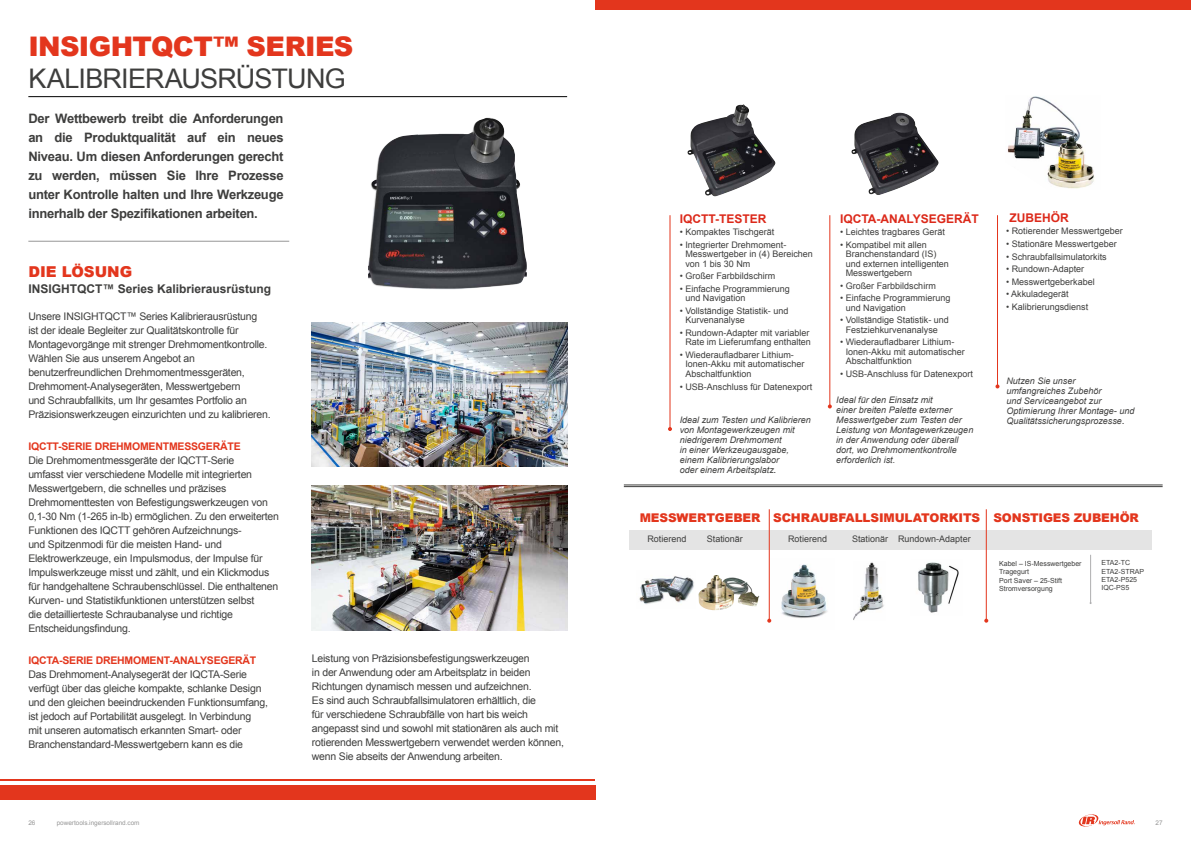
<style>
.page{position:relative;width:1191px;height:842px;background:#fff}
.page>*{position:absolute;margin:0;border:0;box-sizing:border-box;transform-origin:0 0}
.t1{font:27px "Arial";letter-spacing:-.03em;color:#3e3e3d}
.t2{font:900 27px "Arial";letter-spacing:-.025em;color:#e3361d}
.t3{font:900 15px "Arial";color:#e3361d}
.t4{font:700 13px/19px "Arial";letter-spacing:-.02em;color:#3e3e3d;text-align:justify}
.t5{font:900 12px "Arial";letter-spacing:-.01em;color:#e3361d}
.t6{font:700 12px "Arial";color:#dc291a}
.t7{font:700 12px "Arial";color:#3e3e3d}
.t8{font:10.5px/14px "Arial";letter-spacing:-.02em;color:#3e3e3d}
.t9{font:700 10.5px "Arial";letter-spacing:-.02em;color:#e3361d}
.t10{font:9px/9.5px "Arial";color:#3e3e3d}
.t11{font:italic 9px/10px "Arial";color:#3e3e3d}
.t12{font:7px/8.4px "Arial";color:#3e3e3d}
.t13{font:6.4px "Arial";color:#969696}
.s1{color:#000}
</style>
<div class="page">
<svg style="left:1078px;top:814px;width:57px;height:13px"></svg>
<div style="left:595px;top:0;width:596px;height:9px;background:#e3361d"></div>
<div style="left:0;top:785px;width:595px;height:14px;background:#e3361d"></div>
<hr style="left:0;top:778px;width:595px;height:2px;background:#e3361d">
<div style="left:629px;top:530px;width:522px;height:19px;background:#e4e4e4"></div>
<img style="left:368px;top:118px;width:159px;height:172px">
<hr style="left:28px;top:96px;width:539px;height:1px;background:#000">
<img style="left:851px;top:113px;width:87px;height:82px">
<img style="left:1007px;top:96px;width:87px;height:93px">
<img style="left:687px;top:104px;width:88px;height:93px">
<img style="left:698px;top:575px;width:61px;height:35px">
<img style="left:771px;top:564px;width:57px;height:58px">
<img style="left:853px;top:562px;width:31px;height:58px">
<img style="left:918px;top:562px;width:41px;height:51px">
<img style="left:639px;top:576px;width:55px;height:29px">
<img style="left:312px;top:322px;width:255px;height:144px">
<hr style="left:28px;top:241px;width:261px;height:1px;background:#969696">
<hr style="left:997px;top:215px;width:1px;height:171px;background:#e3361d">
<svg style="left:995px;top:384px;width:4px;height:4px"></svg>
<hr style="left:829px;top:215px;width:1px;height:191px;background:#e3361d">
<svg style="left:828px;top:404px;width:4px;height:4px"></svg>
<hr style="left:669px;top:215px;width:1px;height:214px;background:#e3361d">
<svg style="left:668px;top:427px;width:4px;height:4px"></svg>
<hr style="left:624px;top:485px;width:538px;height:1px;background:#3e3e3d">
<hr style="left:624px;top:486px;width:538px;height:1px;background:#3e3e3d">
<hr style="left:985px;top:509px;width:1px;height:112px;background:#e3361d">
<svg style="left:984px;top:619px;width:4px;height:4px"></svg>
<hr style="left:768px;top:509px;width:1px;height:112px;background:#e3361d">
<svg style="left:767px;top:619px;width:4px;height:4px"></svg>
<hr style="left:1090px;top:555px;width:1px;height:48px;background:#afafb0">
<img style="left:312px;top:486px;width:255px;height:144px">
<h1 class="t2" style="left:28px;top:26px;width:326px">INSIGHTQCT™ SERIES</h1>
<h1 class="t1" style="left:28px;top:61px;width:319px">KALIBRIERAUSRÜSTUNG</h1>
<p class="t4" style="left:28px;top:109px;width:257px">Der Wettbewerb treibt die Anforderungen an die Produktqualität auf ein neues Niveau. Um diesen Anforderungen gerecht zu werden, müssen Sie Ihre Prozesse unter Kontrolle halten und Ihre Werkzeuge innerhalb der Spezifikationen arbeiten.</p>
<h2 class="t3" style="left:28px;top:261px;width:105px">DIE LÖSUNG</h2>
<p class="t7" style="left:28px;top:281px;width:244px">INSIGHTQCT™ Series Kalibrierausrüstung</p>
<p class="t8" style="left:28px;top:310px;width:244px">Unsere INSIGHTQCT™ Series Kalibrierausrüstung<br>ist der ideale Begleiter zur Qualitätskontrolle für Montagevorgänge mit strenger Drehmomentkontrolle.<br>Wählen Sie aus unserem Angebot an benutzerfreundlichen Drehmomentmessgeräten, Drehmoment-Analysegeräten, Messwertgebern<br>und Schraubfallkits, um Ihr gesamtes Portfolio an Präzisionswerkzeugen einzurichten und zu kalibrieren.</p>
<p class="t9" style="left:28px;top:440px;width:214px">IQCTT-SERIE DREHMOMENTMESSGERÄTE</p>
<p class="t8" style="left:28px;top:454px;width:252px">Die Drehmomentmessgeräte der IQCTT-Serie<br>umfasst vier verschiedene Modelle mit integrierten Messwertgebern, die schnelles und präzises Drehmomenttesten von Befestigungswerkzeugen von 0,1-30 Nm (1-265 in-lb) ermöglichen. Zu den erweiterten Funktionen des IQCTT gehören Aufzeichnungs-<br>und Spitzenmodi für die meisten Hand- und Elektrowerkzeuge, ein Impulsmodus, der Impulse für Impulswerkzeuge misst und zählt, und ein Klickmodus für handgehaltene Schraubenschlüssel. Die enthaltenen Kurven- und Statistikfunktionen unterstützen selbst<br>die detaillierteste Schraubanalyse und richtige Entscheidungsfindung.</p>
<p class="t9" style="left:28px;top:654px;width:229px">IQCTA-SERIE DREHMOMENT-ANALYSEGERÄT</p>
<p class="t8" style="left:28px;top:668px;width:241px">Das Drehmoment-Analysegerät der IQCTA-Serie verfügt über das gleiche kompakte, schlanke Design und den gleichen beeindruckenden Funktionsumfang, ist jedoch auf Portabilität ausgelegt. In Verbindung<br>mit unseren automatisch erkannten Smart- oder Branchenstandard-Messwertgebern kann es die</p>
<p class="t8" style="left:312px;top:651px;width:254px">Leistung von Präzisionsbefestigungswerkzeugen<br>in der Anwendung oder am Arbeitsplatz in beiden Richtungen dynamisch messen und aufzeichnen.<br>Es sind auch Schraubfallsimulatoren erhältlich, die<br>für verschiedene Schraubfälle von hart bis weich angepasst sind und sowohl mit stationären als auch mit rotierenden Messwertgebern verwendet werden können, wenn Sie abseits der Anwendung arbeiten.</p>
<p class="t6" style="left:679px;top:211px;width:88px">IQCTT-TESTER</p>
<p class="t10" style="left:679px;top:227px;width:96px">• Kompaktes Tischgerät</p>
<p class="t10" style="left:685px;top:240px;width:129px;text-indent:-6px">• Integrierter Drehmoment-<br>Messwertgeber in (4) Bereichen von 1 bis 30 Nm</p>
<p class="t10" style="left:679px;top:272px;width:97px">• Großer Farbbildschirm</p>
<p class="t10" style="left:685px;top:284px;width:106px;text-indent:-6px">• Einfache Programmierung und Navigation</p>
<p class="t10" style="left:685px;top:306px;width:105px;text-indent:-6px">• Vollständige Statistik- und<br>Kurvenanalyse</p>
<p class="t10" style="left:679px;top:328px;width:133px;text-align:right">• Rundown-Adapter mit variabler<br>Rate im Lieferumfang enthalten</p>
<p class="t10" style="left:685px;top:350px;width:121px;text-indent:-6px">• Wiederaufladbarer Lithium-<br>Ionen-Akku mit automatischer<br>Abschaltfunktion</p>
<p class="t10" style="left:679px;top:382px;width:134px">• USB-Anschluss für Datenexport</p>
<p class="t11" style="left:679px;top:415px;width:133px">Ideal zum Testen und Kalibrieren von Montagewerkzeugen mit niedrigerem Drehmoment<br>in einer Werkzeugausgabe, einem Kalibrierungslabor<br>oder einem Arbeitsplatz<span class="s1">.</span></p>
<p class="t6" style="left:840px;top:211px;width:140px">IQCTA-ANALYSEGERÄT</p>
<p class="t10" style="left:840px;top:227px;width:106px">• Leichtes tragbares Gerät</p>
<p class="t10" style="left:845px;top:240px;width:105px;text-indent:-6px">• Kompatibel mit allen<br>Branchenstandard (IS) und externen intelligenten<br>Messwertgebern</p>
<p class="t10" style="left:840px;top:281px;width:97px">• Großer Farbbildschirm</p>
<p class="t10" style="left:845px;top:294px;width:106px;text-indent:-6px">• Einfache Programmierung und Navigation</p>
<p class="t10" style="left:840px;top:316px;width:110px;text-align:center">• Vollständige Statistik- und<br>Festziehkurvenanalyse</p>
<p class="t10" style="left:845px;top:338px;width:121px;text-indent:-6px">• Wiederaufladbarer Lithium-<br>Ionen-Akku mit automatischer<br>Abschaltfunktion</p>
<p class="t10" style="left:840px;top:369px;width:134px">• USB-Anschluss für Datenexport</p>
<p class="t11" style="left:836px;top:395px;width:139px">Ideal für den Einsatz mit<br>einer breiten Palette externer<br>Messwertgeber zum Testen der<br>Leistung von Montagewerkzeugen in der Anwendung oder überall dort, wo Drehmomentkontrolle erforderlich ist.</p>
<p class="t6" style="left:1009px;top:210px;width:61px">ZUBEHÖR</p>
<p class="t10" style="left:1006px;top:227px;width:118px">• Rotierender Messwertgeber</p>
<p class="t10" style="left:1006px;top:239px;width:112px">• Stationäre Messwertgeber</p>
<p class="t10" style="left:1006px;top:252px;width:102px">• Schraubfallsimulatorkits</p>
<p class="t10" style="left:1006px;top:264px;width:80px">• Rundown-Adapter</p>
<p class="t10" style="left:1006px;top:277px;width:90px">• Messwertgeberkabel</p>
<p class="t10" style="left:1006px;top:289px;width:64px">• Akkuladegerät</p>
<p class="t10" style="left:1006px;top:302px;width:84px">• Kalibrierungsdienst</p>
<p class="t11" style="left:1006px;top:376px;width:130px">Nutzen Sie unser umfangreiches Zubehör<br>und Serviceangebot zur<br>Optimierung Ihrer Montage- und<br>Qualitätssicherungsprozesse<span class="s1">.</span></p>
<p class="t5" style="left:639px;top:509px;width:500px">MESSWERTGEBER SCHRAUBFALLSIMULATORKITS SONSTIGES ZUBEHÖR</p>
<p class="t10" style="left:647px;top:534px;width:41px">Rotierend</p>
<p class="t10" style="left:707px;top:534px;width:38px">Stationär</p>
<p class="t10" style="left:788px;top:534px;width:41px">Rotierend</p>
<p class="t10" style="left:852px;top:534px;width:120px">Stationär Rundown-Adapter</p>
<p class="t12" style="left:999px;top:559px;width:84px">Kabel – IS-Messwertgeber<br>Tragegurt<br>Port Saver – 25-Stift<br>Stromversorgung</p>
<p class="t12" style="left:1101px;top:559px;width:44px">ETA2-TC<br>ETA2-STRAP<br>ETA2-P525<br>IQC-PS5</p>
<p class="t13" style="left:28px;top:818px;width:9px">26</p>
<p class="t13" style="left:57px;top:818px;width:84px">powertools.ingersollrand.com</p>
<p class="t13" style="left:1155px;top:818px;width:9px">27</p>
</div>
